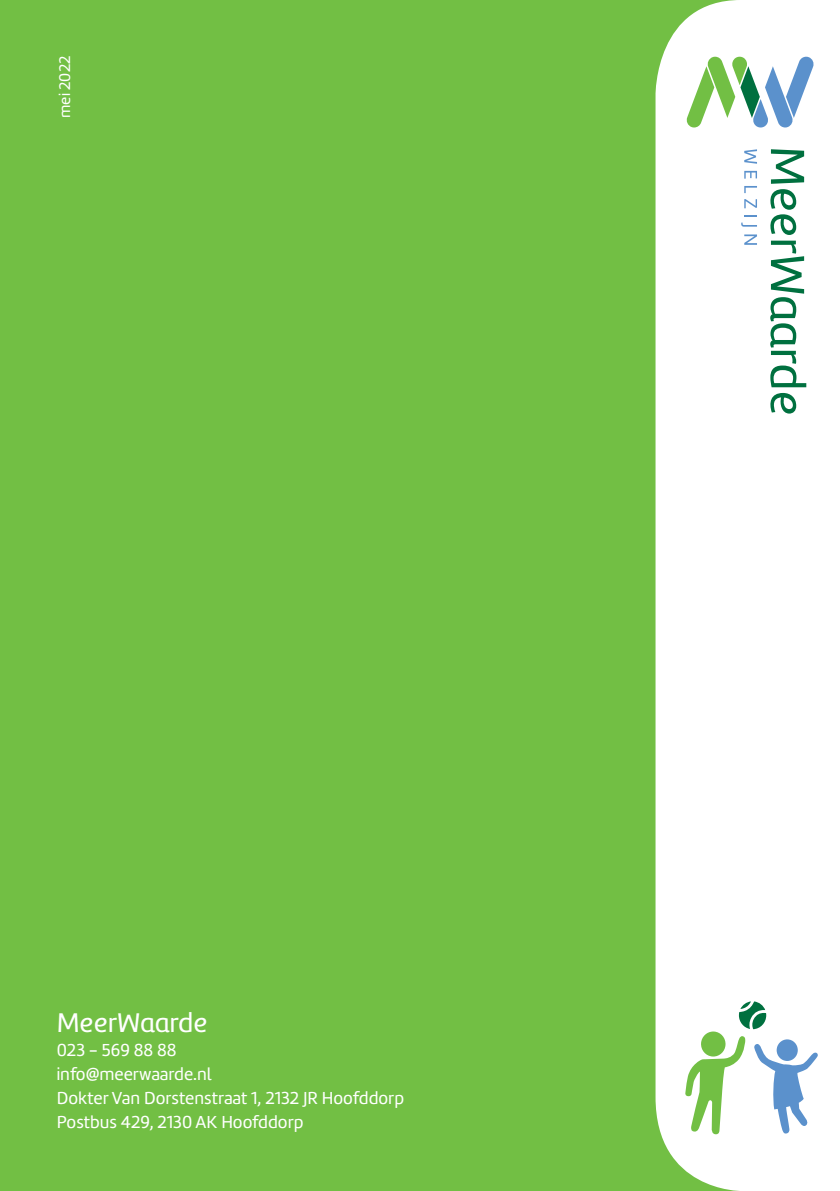
<style>
.page{position:relative;width:840px;height:1191px;background:#fff}
.page>*{position:absolute;margin:0;border:0;box-sizing:border-box;transform-origin:0 0}
.t1{font:28px "Amelia UP";color:#fff}
.t2{font:18px/24px "Amelia";color:#fff}
.t3{font:16px "Amelia";color:#fff}
</style>
<div class="page">
<div style="left:0;top:0;width:839px;height:1191px;background:#72bf44"></div>
<div style="left:655px;top:0;width:184px;height:1191px;background:#fff"></div>
<svg style="left:685px;top:57px;width:129px;height:70px"></svg>
<svg style="left:768px;top:149px;width:35px;height:86px;background:#a9cfbe"></svg>
<svg style="left:769px;top:241px;width:36px;height:146px;background:#aed1c2"></svg>
<svg style="left:768px;top:393px;width:27px;height:20px"></svg>
<svg style="left:743px;top:149px;width:13px;height:15px"></svg>
<svg style="left:743px;top:171px;width:13px;height:8px"></svg>
<svg style="left:743px;top:186px;width:13px;height:7px"></svg>
<svg style="left:743px;top:199px;width:13px;height:9px"></svg>
<svg style="left:740px;top:215px;width:16px;height:12px"></svg>
<svg style="left:743px;top:234px;width:13px;height:11px"></svg>
<svg style="left:684px;top:1001px;width:133px;height:133px;background:#cfe4d8"></svg>
<p class="t3" style="left:55px;top:118px;width:64px;rotate:-90deg">mei 2022</p>
<h1 class="t1" style="left:57px;top:1006px;width:152px">MeerWaarde</h1>
<p class="t2" style="left:57px;top:1038px;width:349px">023 - 569 88 88<br>info@meerwaarde.nl<br>Dokter Van Dorstenstraat 1, 2132 JR Hoofddorp<br>Postbus 429, 2130 AK Hoofddorp</p>
</div>
